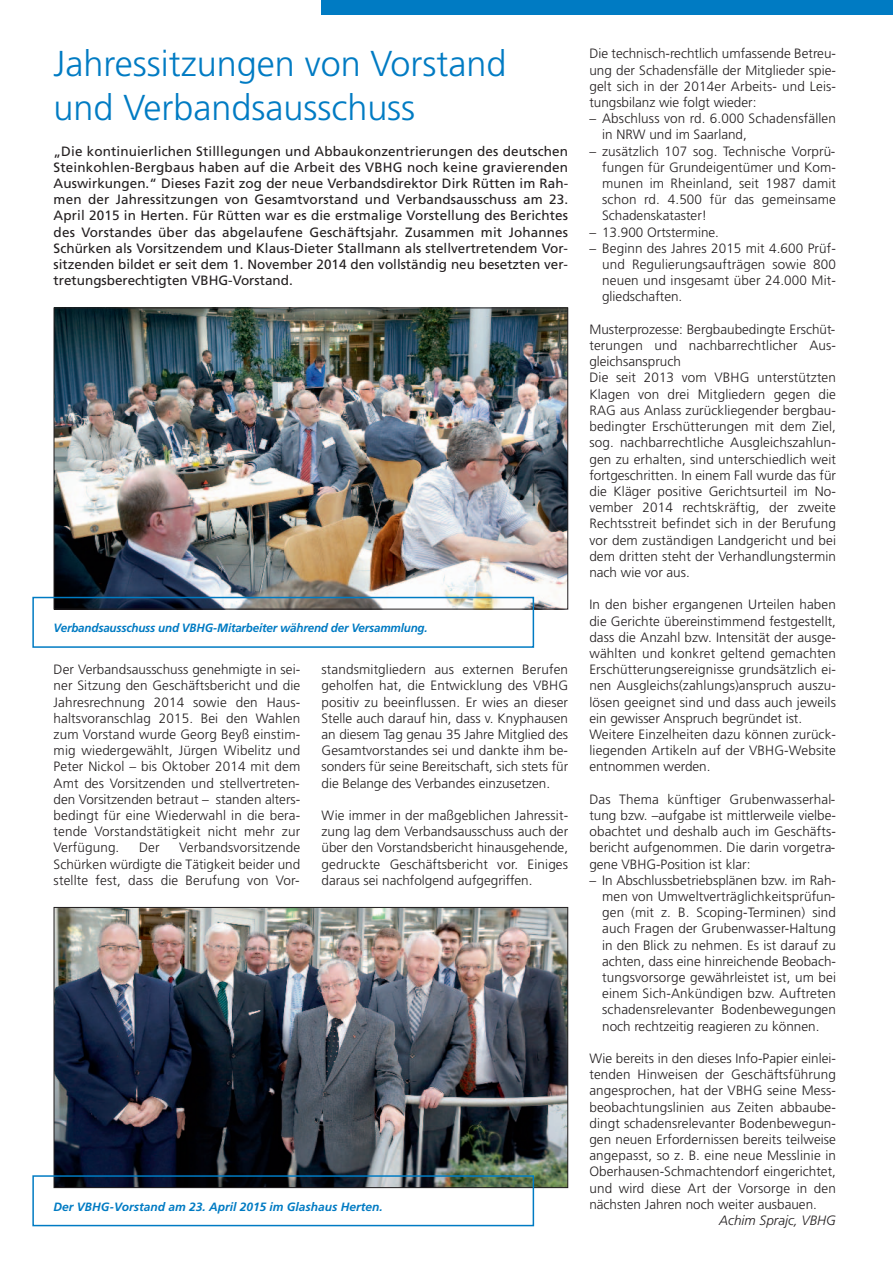
<style>
.page{position:relative;width:893px;height:1263px;background:#fff}
.page>*{position:absolute;margin:0;border:0;box-sizing:border-box;transform-origin:0 0}
.t1{font:300 36px/43.2px "Frutiger";color:#007bc3}
.t2{font:300 13.5px/16.2px "Frutiger";letter-spacing:.01em;color:#231f20;text-align:justify}
.t3{font:13.5px/16.2px "Frutiger";color:#231f20;text-align:justify}
.t4{font:italic 300 13.5px "Frutiger";color:#231f20}
.t5{font:italic 700 12px "Frutiger";letter-spacing:-.015em;color:#007bc3}
</style>
<div class="page">
<div style="left:322px;top:0;width:571px;height:14px;background:#007bc3"></div>
<img style="left:56px;top:309px;width:510px;height:298px">
<div style="left:54px;top:307px;width:514px;height:302px;border:1px solid #231f20"></div>
<div style="left:32px;top:597px;width:502px;height:51px;border:2px solid #007bc3"></div>
<img style="left:56px;top:909px;width:510px;height:277px">
<div style="left:54px;top:907px;width:514px;height:281px;border:1px solid #231f20"></div>
<div style="left:32px;top:1175px;width:502px;height:51px;border:2px solid #007bc3"></div>
<h1 class="t1" style="left:54px;top:45px;width:454px">Jahressitzungen von Vorstand und Verbandsausschuss</h1>
<p class="t3" style="left:54px;top:144px;width:516px">„Die kontinuierlichen Stilllegungen und Abbaukonzentrierungen des deutschen Steinkohlen-Bergbaus haben auf die Arbeit des VBHG noch keine gravierenden Auswirkungen.“ Dieses Fazit zog der neue Verbandsdirektor Dirk Rütten im Rah&shy;men der Jahressitzungen von Gesamtvorstand und Verbandsausschuss am 23.<br>April 2015 in Herten. Für Rütten war es die erstmalige Vorstellung des Berichtes des Vorstandes über das abgelaufene Geschäftsjahr. Zusammen mit Johannes Schürken als Vorsitzendem und Klaus-Dieter Stallmann als stellvertretendem Vor&shy;sitzenden bildet er seit dem 1. November 2014 den vollständig neu besetzten ver&shy;tretungsberechtigten VBHG-Vorstand.</p>
<p class="t5" style="left:54px;top:623px;width:376px">Verbandsausschuss und VBHG-Mitarbeiter während der Versammlung.</p>
<p class="t2" style="left:54px;top:662px;width:248px">Der Verbandsausschuss genehmigte in sei&shy;ner Sitzung den Geschäftsbericht und die Jahres rechnung 2014 sowie den Haus&shy;haltsvoranschlag 2015. Bei den Wahlen zum Vorstand wurde Georg Beyß einstim&shy;mig wiedergewählt, Jürgen Wibelitz und Peter Nickol – bis Oktober 2014 mit dem Amt des Vorsitzenden und stellvertreten&shy;den Vorsitzenden betraut – standen alters&shy;bedingt für eine Wiederwahl in die bera&shy;tende Vorstandstätigkeit nicht mehr zur Verfügung.</p>
<p class="t2" style="left:322px;top:662px;width:248px">standsmitgliedern aus externen Berufen geholfen hat, die Entwicklung des VBHG positiv zu beeinflussen. Er wies an dieser Stelle auch darauf hin, dass v. Knyphausen an diesem Tag genau 35 Jahre Mitglied des Gesamtvorstandes sei und dankte ihm be&shy;sonders für seine Bereitschaft, sich stets für die Belange des Verbandes einzusetzen.</p>
<p class="t2" style="left:322px;top:808px;width:248px">Wie immer in der maßgeblichen Jahressit&shy;zung lag dem Verbandsausschuss auch der über den Vorstandsbericht hinausgehende, gedruckte Geschäftsbericht vor. Einiges daraus sei nachfolgend aufgegriffen.</p>
<p class="t2" style="left:54px;top:840px;width:248px;text-indent:126px">Verbandsvorsitzende Schürken würdigte die Tätigkeit beider und stellte fest, dass die Berufung von Vor-</p>
<p class="t2" style="left:139px;top:840px;width:22px">Der</p>
<p class="t5" style="left:54px;top:1201px;width:331px">Der VBHG-Vorstand am 23. April 2015 im Glashaus Herten.</p>
<p class="t2" style="left:589px;top:47px;width:248px">Die technisch-rechtlich umfassende Betreu&shy;ung der Schadensfälle der Mitglieder spie&shy;gelt sich in der 2014er Arbeits- und Leis&shy;tungsbilanz wie folgt wieder:</p>
<p class="t2" style="left:602px;top:111px;width:235px;text-indent:-13px">– Abschluss von rd. 6.000 Schadensfällen in NRW und im Saarland,</p>
<p class="t2" style="left:602px;top:144px;width:235px;text-indent:-13px">– zusätzlich 107 sog. Technische Vorprü&shy;fungen für Grundeigentümer und Kom&shy;munen im Rheinland, seit 1987 damit schon rd. 4.500 für das gemeinsame Schadenskataster!</p>
<p class="t2" style="left:589px;top:225px;width:131px">– 13.900 Ortstermine.</p>
<p class="t2" style="left:602px;top:241px;width:235px;text-indent:-13px">– Beginn des Jahres 2015 mit 4.600 Prüf&shy;und Regulierungsaufträgen sowie 800 neuen und insgesamt über 24.000 Mit&shy;gliedschaften.</p>
<p class="t2" style="left:589px;top:322px;width:248px;text-align:left">Musterprozesse: Bergbaubedingte Erschüt&shy;terungen und nachbarrechtlicher Aus&shy;gleichsanspruch<br>Die seit 2013 vom VBHG unterstützten Klagen von drei Mitgliedern gegen die RAG aus Anlass zurückliegender bergbau&shy;bedingter Erschütterungen mit dem Ziel, sog. nachbarrechtliche Ausgleichszahlun&shy;gen zu erhalten, sind unterschiedlich weit fortgeschritten. In einem Fall wurde das für die Kläger positive Gerichtsurteil im No&shy;vember 2014 rechtskräftig, der zweite Rechtsstreit befindet sich in der Berufung vor dem zuständigen Landgericht und bei dem dritten steht der Verhandlungstermin nach wie vor aus.</p>
<p class="t2" style="left:589px;top:597px;width:248px;text-align:left">In den bisher ergangenen Urteilen haben die Gerichte übereinstimmend festgestellt, dass die Anzahl bzw. Intensität der ausge&shy;wählten und konkret geltend gemachten Erschütterungsereignisse grundsätzlich ei&shy;nen Ausgleichs(zahlungs)anspruch auszu&shy;lösen geeignet sind und dass auch jeweils ein gewisser Anspruch begründet ist.<br>Weitere Einzelheiten dazu können zurück&shy;liegenden Artikeln auf der VBHG-Website entnommen werden.</p>
<p class="t2" style="left:589px;top:792px;width:248px">Das Thema künftiger Grubenwasserhal&shy;tung bzw. –aufgabe ist mittlerweile vielbe&shy;obachtet und deshalb auch im Geschäfts&shy;bericht aufgenommen. Die darin vorgetra&shy;gene VBHG-Position ist klar:</p>
<p class="t2" style="left:602px;top:873px;width:235px;text-indent:-13px">– In Abschlussbetriebsplänen bzw. im Rah&shy;men von Umweltverträglichkeitsprüfun&shy;gen (mit z. B. Scoping-Terminen) sind auch Fragen der Grubenwasser-Haltung in den Blick zu nehmen. Es ist darauf zu achten, dass eine hinreichende Beobach&shy;tungsvorsorge gewährleistet ist, um bei einem Sich-Ankündigen bzw. Auftreten schadensrelevanter Bodenbewegungen noch rechtzeitig reagieren zu können.</p>
<p class="t2" style="left:589px;top:1051px;width:248px">Wie bereits in den dieses Info-Papier einlei&shy;tenden Hinweisen der Geschäftsführung angesprochen, hat der VBHG seine Mess&shy;beobachtungslinien aus Zeiten abbaube&shy;dingt schadensrelevanter Bodenbewegun&shy;gen neuen Erfordernissen bereits teilweise angepasst, so z. B. eine neue Messlinie in Oberhausen-Schmachtendorf eingerichtet, und wird diese Art der Vorsorge in den nächsten Jahren noch weiter ausbauen.</p>
<p class="t4" style="left:719px;top:1212px;width:118px">Achim Sprajc, VBHG</p>
</div>
